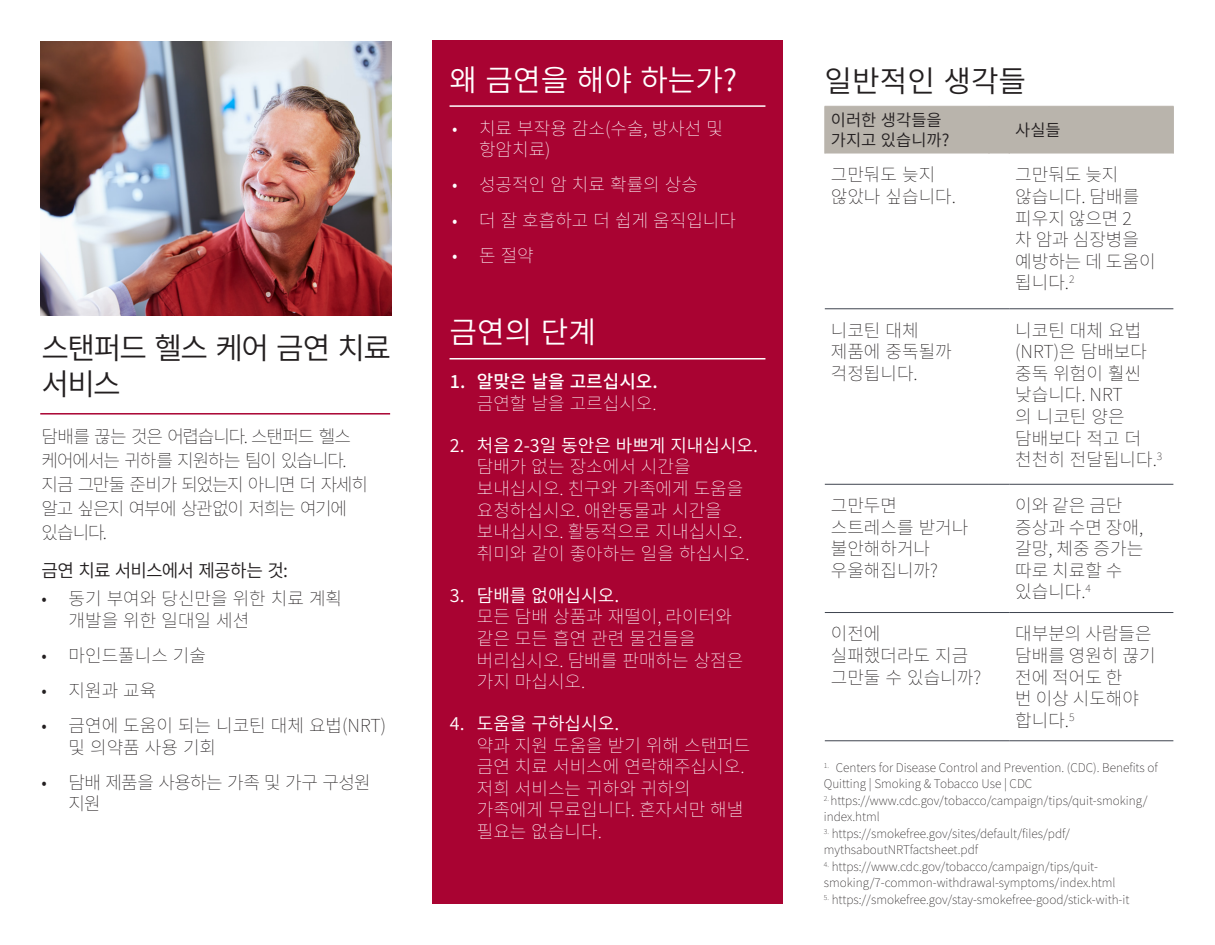
<style>
.page{position:relative;width:1215px;height:945px;background:#fff}
.page>*{position:absolute;margin:0;border:0;box-sizing:border-box;transform-origin:0 0}
.t1{font:30px/36px "Source Han Sans KR";letter-spacing:-.045em;color:#231f20}
.t2{font:30px "Source Han Sans KR";color:#fff}
.t3{font:200 18px/21.6px "Source Han Sans KR";color:#231f20}
.t4{font:200 18px/21.6px "Source Han Sans KR";color:#fff}
.t5{font:200 18px/24px "Source Han Sans KR";letter-spacing:-.065em;color:#231f20}
.t6{font:18px "Source Han Sans KR";color:#fff}
.t7{font:200 18px/24px "Source Han Sans KR";letter-spacing:-.06em;color:#231f20}
.t8{font:200 18px/21.6px "Source Han Sans KR";letter-spacing:-.025em;color:#231f20}
.t9{font:18px "Source Han Sans KR";letter-spacing:-.045em;color:#231f20}
.t10{font:500 18px "Source Han Sans KR";color:#fff}
.t11{font:16.5px/19.8px "Source Han Sans KR";color:#231f20}
.t12{font:200 12px/16.5px "Source Han Sans KR";color:#231f20}
</style>
<div class="page">
<div style="left:432px;top:40px;width:351px;height:864px;background:#a90332"></div>
<img style="left:40px;top:41px;width:352px;height:275px">
<hr style="left:40px;top:413px;width:350px;height:2px;background:#a90332">
<div style="left:825px;top:106px;width:348px;height:48px;background:#b9b4ac"></div>
<hr style="left:989px;top:106px;width:1px;height:48px;background:#b9b4ac">
<hr style="left:1009px;top:106px;width:165px;height:1px;background:#b9b4ac">
<hr style="left:1009px;top:106px;width:1px;height:48px;background:#b9b4ac">
<hr style="left:1173px;top:106px;width:1px;height:48px;background:#b9b4ac">
<hr style="left:825px;top:612px;width:164px;height:1px;background:#3e444f">
<svg style="left:989px;top:612px;width:20px;height:1px"></svg>
<hr style="left:1009px;top:612px;width:164px;height:1px;background:#3e444f">
<hr style="left:825px;top:484px;width:164px;height:1px;background:#3e444f">
<svg style="left:989px;top:484px;width:20px;height:1px"></svg>
<hr style="left:1009px;top:484px;width:164px;height:1px;background:#3e444f">
<hr style="left:825px;top:308px;width:164px;height:1px;background:#3e444f">
<svg style="left:989px;top:308px;width:20px;height:1px"></svg>
<hr style="left:1009px;top:308px;width:164px;height:1px;background:#3e444f">
<hr style="left:825px;top:740px;width:164px;height:1px;background:#3e444f">
<svg style="left:989px;top:740px;width:20px;height:1px"></svg>
<hr style="left:1009px;top:740px;width:164px;height:1px;background:#3e444f">
<hr style="left:450px;top:105px;width:315px;height:2px;background:#fff">
<hr style="left:450px;top:358px;width:315px;height:2px;background:#fff">
<p class="t1" style="left:42px;top:331px;width:351px">스탠퍼드 헬스 케어 금연 치료 서비스</p>
<p class="t7" style="left:42px;top:425px;width:311px">담배를 끊는 것은 어렵습니다. 스탠퍼드 헬스 케어에서는 귀하를 지원하는 팀이 있습니다.</p>
<p class="t5" style="left:42px;top:473px;width:328px">지금 그만둘 준비가 되었는지 아니면 더 자세히 알고 싶은지 여부에 상관없이 저희는 여기에 있습니다.</p>
<p class="t9" style="left:42px;top:560px;width:248px">금연 치료 서비스에서 제공하는 것:</p>
<p class="t3" style="left:69px;top:588px;width:275px;text-indent:-27px">• 동기 부여와 당신만을 위한 치료 계획 개발을 위한 일대일 세션</p>
<p class="t3" style="left:42px;top:645px;width:166px">• 마인드풀니스 기술</p>
<p class="t3" style="left:42px;top:680px;width:116px">• 지원과 교육</p>
<p class="t3" style="left:69px;top:715px;width:319px;text-indent:-27px">• 금연에 도움이 되는 니코틴 대체 요법(NRT) 및 의약품 사용 기회</p>
<p class="t8" style="left:69px;top:772px;width:304px;text-indent:-27px">• 담배 제품을 사용하는 가족 및 가구 구성원 지원</p>
<p class="t2" style="left:450px;top:63px;width:289px">왜 금연을 해야 하는가?</p>
<p class="t4" style="left:479px;top:118px;width:245px;text-indent:-27px">• 치료 부작용 감소(수술, 방사선 및 항암치료)</p>
<p class="t4" style="left:452px;top:174px;width:247px">• 성공적인 암 치료 확률의 상승</p>
<p class="t4" style="left:452px;top:210px;width:286px">• 더 잘 호흡하고 더 쉽게 움직입니다</p>
<p class="t4" style="left:452px;top:245px;width:83px">• 돈 절약</p>
<p class="t2" style="left:450px;top:315px;width:148px">금연의 단계</p>
<p class="t10" style="left:450px;top:372px;width:210px">1. 알맞은 날을 고르십시오.</p>
<p class="t4" style="left:477px;top:393px;width:181px">금연할 날을 고르십시오.</p>
<p class="t6" style="left:450px;top:435px;width:310px">2. 처음 2-3일 동안은 바쁘게 지내십시오.</p>
<p class="t4" style="left:477px;top:456px;width:274px">담배가 없는 장소에서 시간을 보내십시오. 친구와 가족에게 도움을 요청하십시오. 애완동물과 시간을 보내십시오. 활동적으로 지내십시오. 취미와 같이 좋아하는 일을 하십시오.</p>
<p class="t6" style="left:450px;top:585px;width:171px">3. 담배를 없애십시오.</p>
<p class="t4" style="left:477px;top:606px;width:268px">모든 담배 상품과 재떨이, 라이터와 같은 모든 흡연 관련 물건들을 버리십시오. 담배를 판매하는 상점은 가지 마십시오.</p>
<p class="t6" style="left:450px;top:713px;width:171px">4. 도움을 구하십시오.</p>
<p class="t4" style="left:477px;top:735px;width:275px">약과 지원 도움을 받기 위해 스탠퍼드 금연 치료 서비스에 연락해주십시오. 저희 서비스는 귀하와 귀하의 가족에게 무료입니다. 혼자서만 해낼 필요는 없습니다.</p>
<p class="t1" style="left:825px;top:64px;width:203px">일반적인 생각들</p>
<p class="t11" style="left:831px;top:111px;width:120px">이러한 생각들을 가지고 있습니까?</p>
<p class="t11" style="left:1015px;top:120px;width:47px">사실들</p>
<p class="t3" style="left:831px;top:164px;width:127px">그만둬도 늦지 않았나 싶습니다.</p>
<p class="t3" style="left:1015px;top:164px;width:142px">그만둬도 늦지 않습니다. 담배를 피우지 않으면 2<br>차 암과 심장병을 예방하는 데 도움이 됩니다.<sup>2</sup></p>
<p class="t3" style="left:831px;top:320px;width:122px">니코틴 대체 제품에 중독될까 걱정됩니다.</p>
<p class="t3" style="left:1015px;top:320px;width:149px">니코틴 대체 요법 (NRT)은 담배보다 중독 위험이 훨씬 낮습니다. NRT<br>의 니코틴 양은 담배보다 적고 더 천천히 전달됩니다.<sup>3</sup></p>
<p class="t3" style="left:831px;top:495px;width:139px">그만두면 스트레스를 받거나 불안해하거나 우울해집니까?</p>
<p class="t3" style="left:1015px;top:495px;width:129px">이와 같은 금단 증상과 수면 장애, 갈망, 체중 증가는 따로 치료할 수 있습니다.<sup>4</sup></p>
<p class="t3" style="left:831px;top:623px;width:152px">이전에 실패했더라도 지금 그만둘 수 있습니까?</p>
<p class="t3" style="left:1015px;top:623px;width:142px">대부분의 사람들은 담배를 영원히 끊기 전에 적어도 한<br>번 이상 시도해야 합니다.<sup>5</sup></p>
<p class="t12" style="left:824px;top:759px;width:336px"><sup>1.</sup> Centers for Disease Control and Prevention. (CDC). Benefits of<br>Quitting | Smoking &amp; Tobacco Use | CDC</p>
<p class="t12" style="left:824px;top:792px;width:325px"><sup>2.</sup> https://www.cdc.gov/tobacco/campaign/tips/quit-smoking/ index.html</p>
<p class="t12" style="left:824px;top:825px;width:248px"><sup>3.</sup> https://smokefree.gov/sites/default/files/pdf/ mythsaboutNRTfactsheet.pdf</p>
<p class="t12" style="left:824px;top:858px;width:293px"><sup>4.</sup> https://www.cdc.gov/tobacco/campaign/tips/quit&shy;smoking/7-common-withdrawal-symptoms/index.html</p>
<p class="t12" style="left:824px;top:891px;width:307px"><sup>5.</sup> https://smokefree.gov/stay-smokefree-good/stick-with-it</p>
</div>
